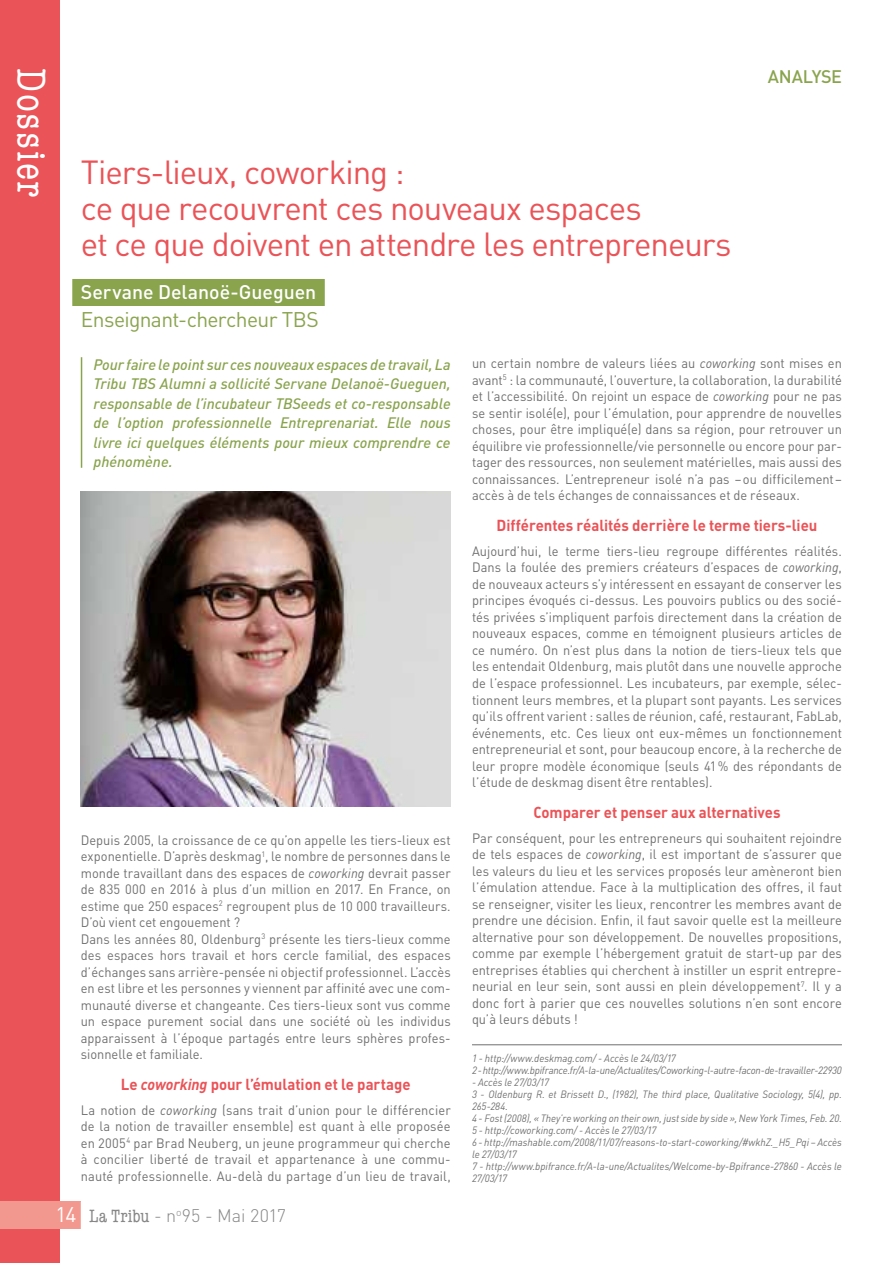
<style>
.page{position:relative;width:893px;height:1263px;background:#fff}
.page>*{position:absolute;margin:0;border:0;box-sizing:border-box;transform-origin:0 0}
.t1{font:condensed 40.5px "American Typewriter";letter-spacing:.04em;color:#fff}
.t2{font:33px/36px "DIN";letter-spacing:-.035em;color:#ea5357}
.t3{font:21px "DIN";letter-spacing:-.03em;color:#8aa44e}
.t4{font:500 19.5px "DIN";color:#fff}
.t5{font:300 18px "DIN";letter-spacing:-.01em;color:#878787}
.t6{font:500 18px "DIN";letter-spacing:-.01em;color:#8aa44e}
.t7{font:700 15.75px "DIN";color:#ea5357;scale:.95 1}
.t8{font:italic 500 15px/19.5px "DIN";letter-spacing:-.005em;color:#8aa44e;text-align:justify}
.t9{font:13.5px/16.5px "DIN";color:#706f6f;text-align:justify;scale:.95 1}
.t10{font:italic 10.5px/12px "DIN";letter-spacing:-.005em;color:#706f6f;scale:.95 1}
.s1{font-style:italic}
.s2{font-weight:400;font-size:21px;color:#fff}
.s3{font-family:"American Typewriter";font-weight:400;font-stretch:condensed}
</style>
<div class="page">
<div style="left:0;top:0;width:60px;height:1263px;background:#ea5357"></div>
<div style="left:0;top:1202px;width:81px;height:27px;background:#f3988e"></div>
<div style="left:72px;top:279px;width:253px;height:27px;background:#8aa44e"></div>
<img style="left:81px;top:491px;width:370px;height:316px">
<hr style="left:81px;top:357px;width:1px;height:111px;background:#8aa44e">
<hr style="left:472px;top:1044px;width:370px;height:1px;background:#706f6f">
<h1 class="t1" style="left:54px;top:68px;width:131px;rotate:90deg">Dossier</h1>
<h3 class="t6" style="left:768px;top:65px;width:76px">Analyse</h3>
<h2 class="t2" style="left:81px;top:153px;width:652px">Tiers-lieux, coworking :<br>ce que recouvrent ces nouveaux espaces<br>et ce que doivent en attendre les entrepreneurs</h2>
<h3 class="t4" style="left:81px;top:280px;width:237px">Servane Delanoë-Gueguen</h3>
<h3 class="t3" style="left:81px;top:307px;width:240px">Enseignant-chercheur TBS</h3>
<p class="t8" style="left:94px;top:354px;width:359px">Pour faire le point sur ces nouveaux espaces de travail, La Tribu TBS Alumni a sollicité Servane Delanoë-Gueguen, responsable de l’incubateur TBSeeds et co-responsable de l’option professionnelle Entreprenariat. Elle nous livre ici quelques éléments pour mieux comprendre ce phénomène.</p>
<p class="t9" style="left:472px;top:355px;width:391px">un certain nombre de valeurs liées au <span class="s1">coworking</span> sont mises en avant<sup>5</sup> : la communauté, l’ouverture, la collaboration, la durabilité et l’accessibilité. On rejoint un espace de <span class="s1">coworking</span> pour ne pas se sentir isolé(e), pour l’émulation, pour apprendre de nouvelles choses, pour être impliqué(e) dans sa région, pour retrouver un équilibre vie professionnelle/vie personnelle ou encore pour par&shy;tager des ressources, non seulement matérielles, mais aussi des connaissances. L’entrepreneur isolé n’a pas –ou difficilement– accès à de tels échanges de connaissances et de réseaux.</p>
<p class="t7" style="left:497px;top:515px;width:339px">Différentes réalités derrière le terme tiers-lieu</p>
<p class="t9" style="left:472px;top:543px;width:391px">Aujourd’hui, le terme tiers-lieu regroupe différentes réalités.<br>Dans la foulée des premiers créateurs d’espaces de <span class="s1">coworking</span>, de nouveaux acteurs s’y intéressent en essayant de conserver les principes évoqués ci-dessus. Les pouvoirs publics ou des socié&shy;tés privées s’impliquent parfois directement dans la création de nouveaux espaces, comme en témoignent plusieurs articles de ce numéro. On n’est plus dans la notion de tiers-lieux tels que les entendait Oldenburg, mais plutôt dans une nouvelle approche de l’espace professionnel. Les incubateurs, par exemple, sélec&shy;tionnent leurs membres, et la plupart sont payants. Les services qu’ils offrent varient : salles de réunion, café, restaurant, FabLab, événements, etc. Ces lieux ont eux-mêmes un fonctionnement entrepreneurial et sont, pour beaucoup encore, à la recherche de leur propre modèle économique (seuls 41% des répondants de l’étude de deskmag disent être rentables).</p>
<p class="t7" style="left:533px;top:802px;width:262px">Comparer et penser aux alternatives</p>
<p class="t9" style="left:472px;top:829px;width:391px">Par conséquent, pour les entrepreneurs qui souhaitent rejoindre de tels espaces de <span class="s1">coworking</span>, il est important de s’assurer que les valeurs du lieu et les services proposés leur amèneront bien l’émulation attendue. Face à la multiplication des offres, il faut se renseigner, visiter les lieux, rencontrer les membres avant de prendre une décision. Enfin, il faut savoir quelle est la meilleure alternative pour son développement. De nouvelles propositions, comme par exemple l’hébergement gratuit de start-up par des entreprises établies qui cherchent à instiller un esprit entrepre&shy;neurial en leur sein, sont aussi en plein développement<sup>7</sup>. Il y a donc fort à parier que ces nouvelles solutions n’en sont encore qu’à leurs débuts !</p>
<p class="t9" style="left:81px;top:831px;width:391px;text-align:left">Depuis 2005, la croissance de ce qu’on appelle les tiers-lieux est exponentielle. D’après deskmag<sup>1</sup>, le nombre de personnes dans le monde travaillant dans des espaces de <span class="s1">coworking</span> devrait passer de 835 000 en 2016 à plus d’un million en 2017. En France, on estime que 250 espaces<sup>2</sup> regroupent plus de 10 000 travailleurs.<br>D’où vient cet engouement ?<br>Dans les années 80, Oldenburg<sup>3</sup> présente les tiers-lieux comme des espaces hors travail et hors cercle familial, des espaces d’échanges sans arrière-pensée ni objectif professionnel. L’accès en est libre et les personnes y viennent par affinité avec une com&shy;munauté diverse et changeante. Ces tiers-lieux sont vus comme un espace purement social dans une société où les individus apparaissent à l’époque partagés entre leurs sphères profes&shy;sionnelle et familiale.</p>
<p class="t7" style="left:121px;top:1074px;width:307px">Le <span class="s1">coworking</span> pour l’émulation et le partage</p>
<p class="t9" style="left:81px;top:1101px;width:391px">La notion de <span class="s1">coworking</span> (sans trait d’union pour le différencier de la notion de travailler ensemble) est quant à elle proposée en 2005<sup>4</sup> par Brad Neuberg, un jeune programmeur qui cherche à concilier liberté de travail et appartenance à une commu&shy;nauté professionnelle. Au-delà du partage d’un lieu de travail,</p>
<p class="t10" style="left:472px;top:1052px;width:391px">1 - http://www.deskmag.com/ - Accès le 24/03/17<br>2 - http://www.bpifrance.fr/A-la-une/Actualites/Coworking-l-autre-facon-de-travailler-22930</p>
<p class="t10" style="left:472px;top:1076px;width:391px">- Accès le 27/03/17<br>3 - Oldenburg R. et Brissett D., (1982), The third place, Qualitative Sociology, 5(4), pp.<br>265-284.<br>4 - Fost (2008), « They’re working on their own, just side by side », New York Times, Feb. 20.<br>5 - http://coworking.com/ - Accès le 27/03/17<br>6 - http://mashable.com/2008/11/07/reasons-to-start-coworking/#wkhZ._H5_Pqi – Accès le 27/03/17<br>7 - http://www.bpifrance.fr/A-la-une/Actualites/Welcome-by-Bpifrance-27860 - Accès le 27/03/17</p>
<h3 class="t5" style="left:55px;top:1205px;width:232px"><span class="s2">14</span> <span class="s3">La Tribu</span> - n<sup>o</sup>95 - Mai 2017</h3>
</div>
